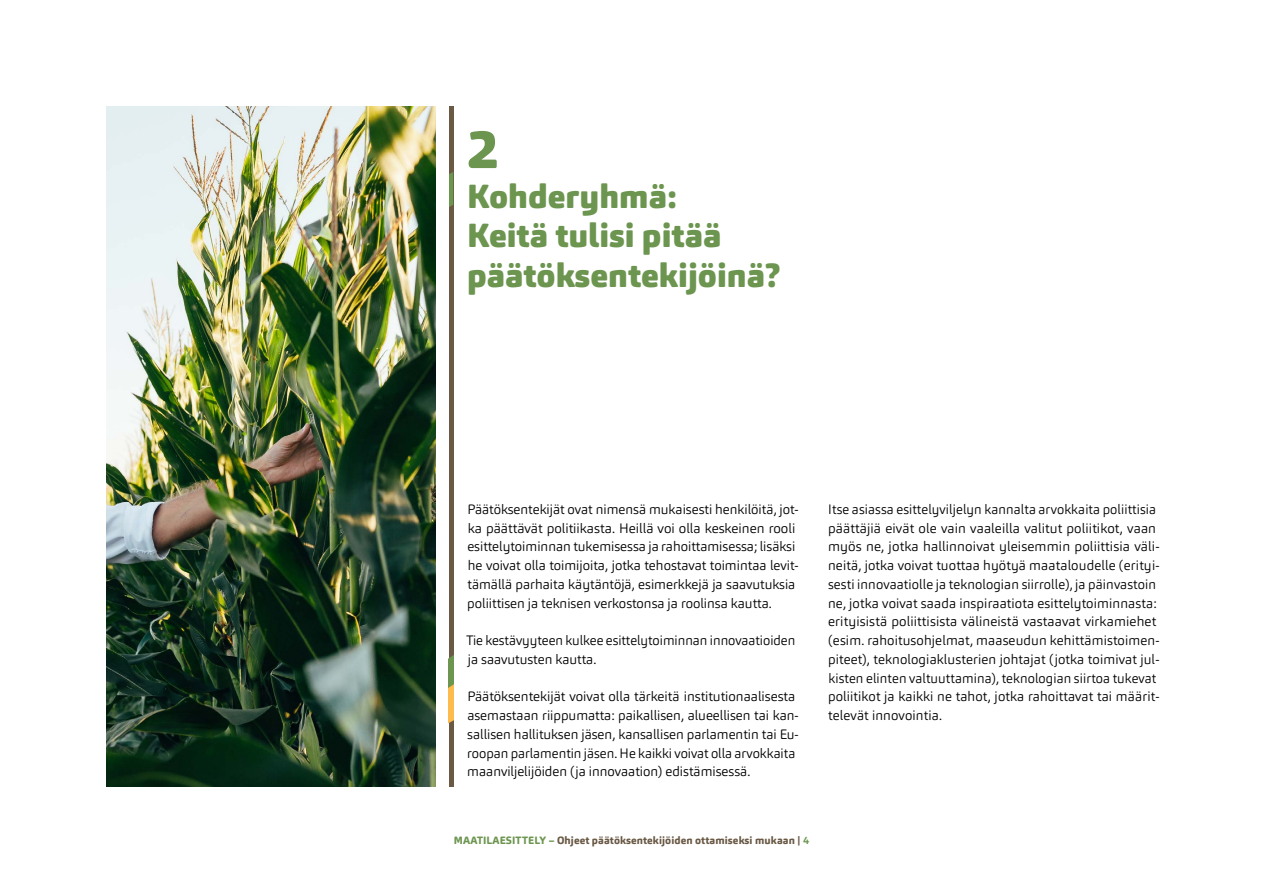
<style>
.page{position:relative;width:1263px;height:893px;background:#fff}
.page>*{position:absolute;margin:0;border:0;box-sizing:border-box;transform-origin:0 0}
.t1{font:900 54px "Carnas";color:#6c954f}
.t2{font:900 33px/39.6px "Carnas";color:#6c954f}
.t3{font:300 13.5px/18.8px "Carnas";letter-spacing:.005em;color:#000}
.t4{font:800 10.5px "Carnas";letter-spacing:.01em;color:#6a5945}
.s1{color:#6c954f}
.s2{font-weight:700;color:#6c954f}
</style>
<div class="page">
<img style="left:106px;top:106px;width:329px;height:681px">
<hr style="left:449px;top:106px;width:4px;height:681px;background:#6a5945">
<svg style="left:449px;top:172px;width:4px;height:35px"></svg>
<svg style="left:449px;top:655px;width:4px;height:68px"></svg>
<h1 class="t1" style="left:467px;top:114px;width:34px">2</h1>
<h2 class="t2" style="left:467px;top:176px;width:315px">Kohderyhmä:<br>Keitä tulisi pitää päätöksentekijöinä?</h2>
<p class="t3" style="left:467px;top:500px;width:333px">Päätöksentekijät ovat nimensä mukaisesti henkilöitä, jot&shy;ka päättävät politiikasta. Heillä voi olla keskeinen rooli esittelytoiminnan tukemisessa ja rahoittamisessa; lisäksi he voivat olla toimijoita, jotka tehostavat toimintaa levit&shy;tämällä parhaita käytäntöjä, esimerkkejä ja saavutuksia poliittisen ja teknisen verkostonsa ja roolinsa kautta.</p>
<p class="t3" style="left:466px;top:631px;width:331px">Tie kestävyyteen kulkee esittelytoiminnan innovaatioiden ja saavutusten kautta.</p>
<p class="t3" style="left:467px;top:687px;width:333px">Päätöksentekijät voivat olla tärkeitä institutionaalisesta asemastaan riippumatta: paikallisen, alueellisen tai kan&shy;sallisen hallituksen jäsen, kansallisen parlamentin tai Eu&shy;roopan parlamentin jäsen. He kaikki voivat olla arvokkaita maanviljelijöiden (ja innovaation) edistämisessä.</p>
<p class="t3" style="left:828px;top:500px;width:333px">Itse asiassa esittelyviljelyn kannalta arvokkaita poliittisia päättäjiä eivät ole vain vaaleilla valitut poliitikot, vaan myös ne, jotka hallinnoivat yleisemmin poliittisia väli&shy;neitä, jotka voivat tuottaa hyötyä maataloudelle (erityi&shy;sesti innovaatiolle ja teknologian siirrolle), ja päinvastoin ne, jotka voivat saada inspiraatiota esittelytoiminnasta: erityisistä poliittisista välineistä vastaavat virkamiehet (esim. rahoitusohjelmat, maaseudun kehittämistoimen&shy;piteet), teknologiaklusterien johtajat (jotka toimivat jul&shy;kisten elinten valtuuttamina), teknologian siirtoa tukevat poliitikot ja kaikki ne tahot, jotka rahoittavat tai määrit&shy;televät innovointia.</p>
<p class="t4" style="left:454px;top:833px;width:357px"><span class="s1">MAATILAESITTELY –</span> Ohjeet päätöksentekijöiden ottamiseksi mukaan | <span class="s2">4</span></p>
</div>
